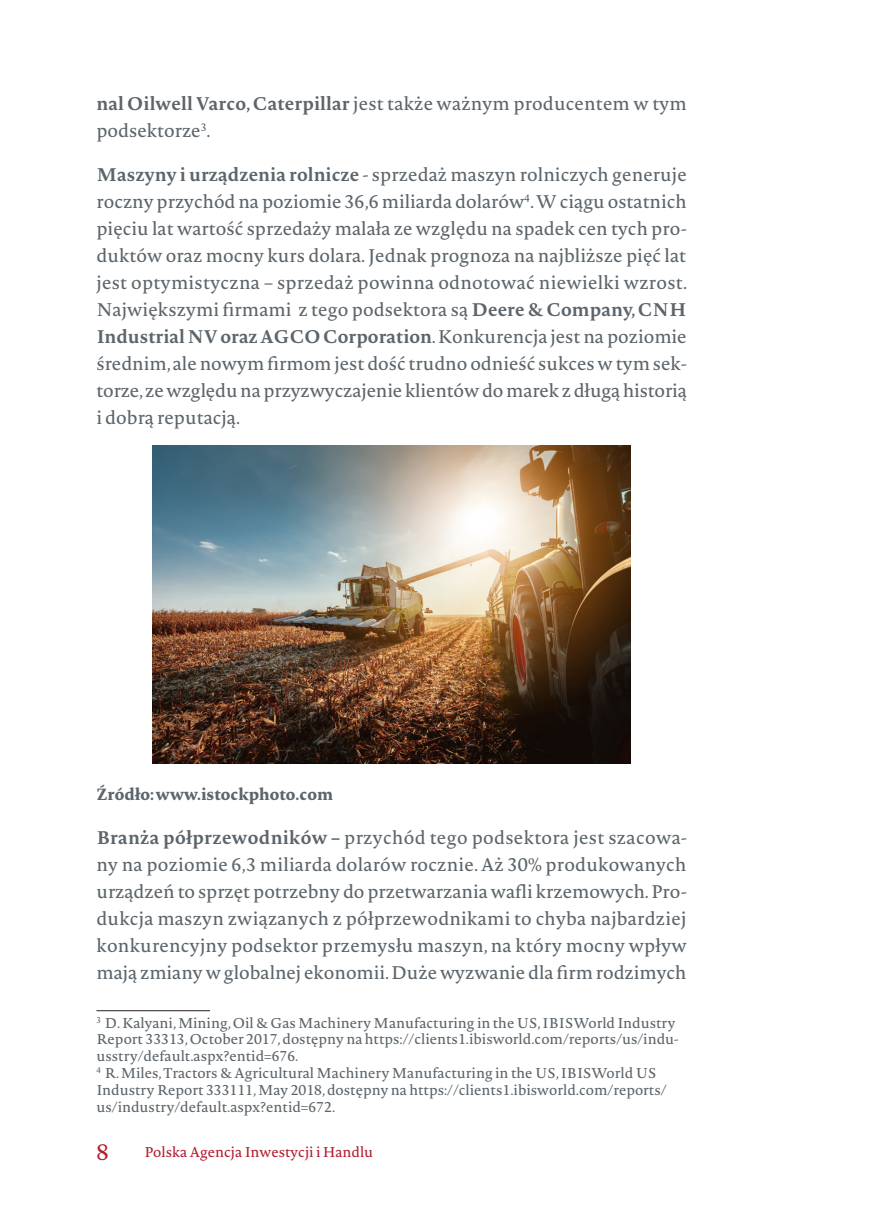
<style>
.page{position:relative;width:874px;height:1225px;background:#fff}
.page>*{position:absolute;margin:0;border:0;box-sizing:border-box;transform-origin:0 0}
.t1{font:22px "Novel Pro";color:#b41f32}
.normalny{font:18px/27px "Novel Pro";color:#5c656b;text-align:justify}
.podpis_wykresu{font:800 16px "Novel Pro";color:#5c656b}
.przypis{font:14px/16.8px "Novel Pro";color:#5c656b}
.t2{font:14px "Novel Pro";color:#b41f32}
.s1{font-weight:700}
</style>
<div class="page">
<img style="left:152px;top:445px;width:478px;height:318px">
<hr style="left:96px;top:1010px;width:114px;height:1px;background:#231f20">
<p class="normalny" style="left:96px;top:90px;width:591px"><span class="s1">nal Oilwell Varco, Caterpillar</span> jest także ważnym producentem w tym podsektorze<sup>3</sup>.</p>
<p class="normalny" style="left:96px;top:161px;width:592px"><span class="s1">Maszyny i urządzenia rolnicze</span> - sprzedaż maszyn rolniczych generuje roczny przychód na poziomie 36,6 miliarda dolarów<sup>4</sup>. W ciągu ostatnich pięciu lat wartość sprzedaży malała ze względu na spadek cen tych pro&shy;duktów oraz mocny kurs dolara. Jednak prognoza na najbliższe pięć lat jest optymistyczna – sprzedaż powinna odnotować niewielki wzrost.<br>Największymi firmami z tego podsektora są <span class="s1">Deere &amp; Company, CNH Industrial NV oraz AGCO Corporation</span>. Konkurencja jest na poziomie średnim, ale nowym firmom jest dość trudno odnieść sukces w tym sek&shy;torze, ze względu na przyzwyczajenie klientów do marek z długą historią i dobrą reputacją.</p>
<p class="podpis_wykresu" style="left:96px;top:781px;width:238px">Źródło: www.istockphoto.com</p>
<p class="normalny" style="left:96px;top:823px;width:591px"><span class="s1">Branża półprzewodników –</span> przychód tego podsektora jest szacowa&shy;ny na poziomie 6,3 miliarda dolarów rocznie. Aż 30% produkowanych urządzeń to sprzęt potrzebny do przetwarzania wafli krzemowych. Pro&shy;dukcja maszyn związanych z półprzewodnikami to chyba najbardziej konkurencyjny podsektor przemysłu maszyn, na który mocny wpływ mają zmiany w globalnej ekonomii. Duże wyzwanie dla firm rodzimych</p>
<p class="przypis" style="left:96px;top:1013px;width:583px"><sup>3</sup> D. Kalyani, Mining, Oil &amp; Gas Machinery Manufacturing in the US, IBISWorld Industry<br>Report 33313, October 2017, dostępny na https://clients1.ibisworld.com/reports/us/indu&shy;usstry/default.aspx?entid=676.</p>
<p class="przypis" style="left:96px;top:1064px;width:571px"><sup>4</sup> R. Miles, Tractors &amp; Agricultural Machinery Manufacturing in the US, IBISWorld US<br>Industry Report 333111, May 2018, dostępny na https://clients1.ibisworld.com/reports/ us/industry/default.aspx?entid=672.</p>
<p class="t1" style="left:96px;top:1135px;width:14px">8</p>
<p class="t2" style="left:144px;top:1141px;width:230px">Polska Agencja Inwestycji i Handlu</p>
</div>
